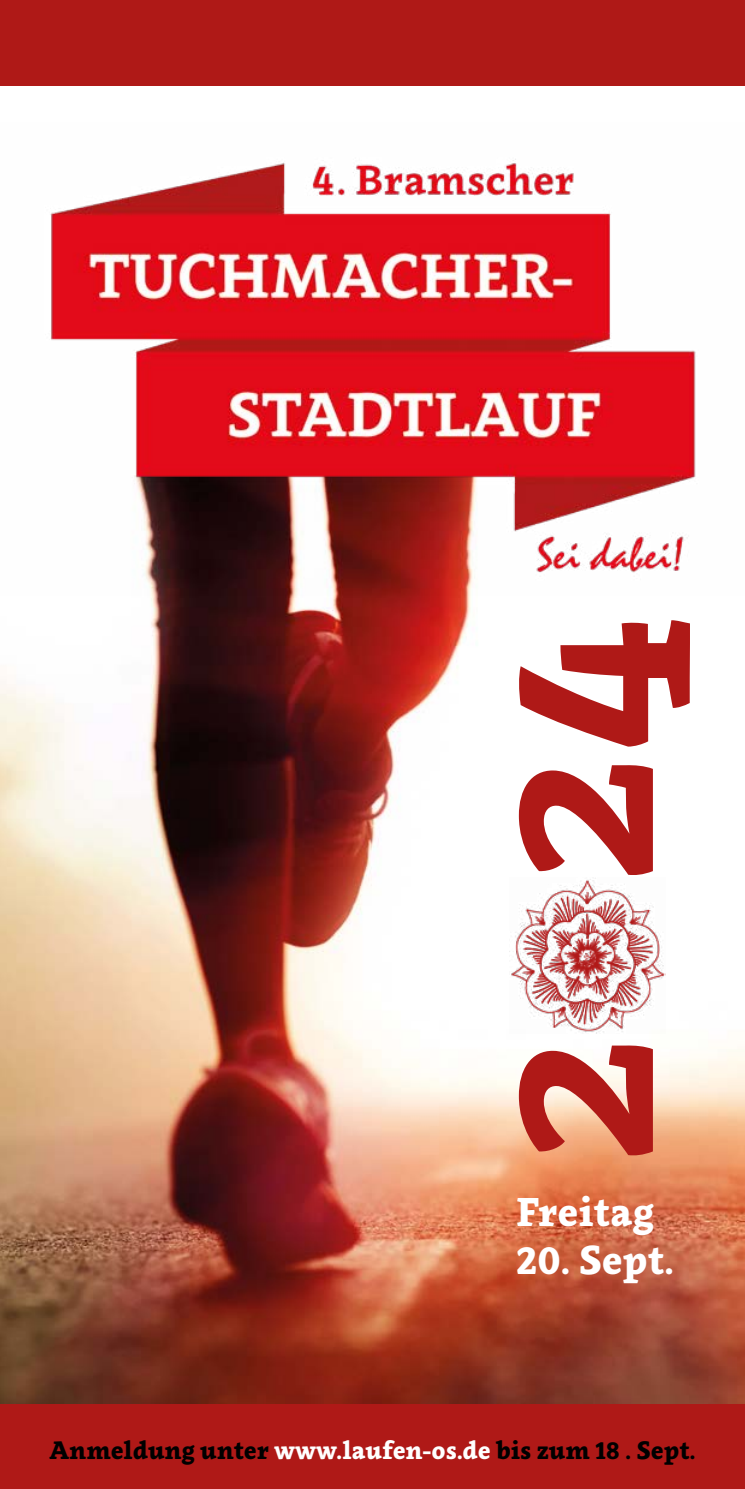
<style>
.page{position:relative;width:745px;height:1489px;background:#fff}
.page>*{position:absolute;margin:0;border:0;box-sizing:border-box;transform-origin:0 0}
.t1{font:700 262.5px "Clavo";color:#af1917}
.t2{font:800 40px "Clavo";color:#fff}
.t3{font:800 25px "Clavo";color:#000}
.s1{font-size:254.5px}
.s2{color:#fff}
</style>
<div class="page">
<div style="left:0;top:0;width:744px;height:85px;background:#af1917"></div>
<div style="left:0;top:1403px;width:744px;height:85px;background:#af1917"></div>
<img style="left:0;top:595px;width:744px;height:808px">
<img style="left:50px;top:159px;width:646px;height:436px">
<img style="left:509px;top:877px;width:156px;height:156px">
<h1 class="t1" style="left:372px;top:1166px;width:553px;rotate:-90deg">2 2<span class="s1">4</span></h1>
<h2 class="t2" style="left:516px;top:1182px;width:140px">Freitag</h2>
<h2 class="t2" style="left:516px;top:1230px;width:159px">20. Sept.</h2>
<p class="t3" style="left:49px;top:1431px;width:647px">Anmeldung unter <span class="s2">www.laufen-os.de</span> bis zum 18 . Sept.</p>
</div>
